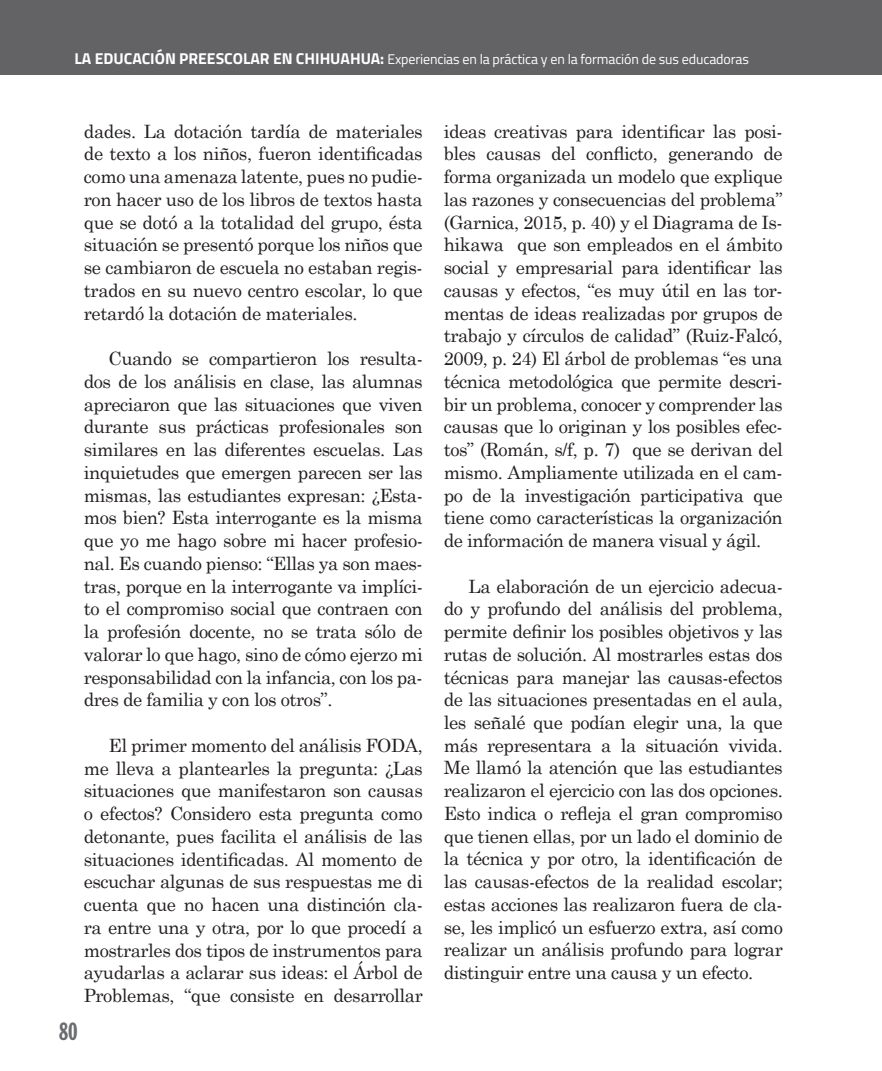
<style>
.page{position:relative;width:882px;height:1071px;background:#fff}
.page>*{position:absolute;margin:0;border:0;box-sizing:border-box;transform-origin:0 0}
.t1{font:24.5px "Franklin Gothic Extra Cond";color:#6c6d70}
.t2{font:18.38px/22.8px "Century Schoolbook";letter-spacing:-.025em;color:#231f20;text-align:justify}
.t3{font:14px "Titillium Web";letter-spacing:-.01em;color:#fff}
.s1{font-weight:700;font-size:15.75px}
</style>
<div class="page">
<div style="left:0;top:0;width:882px;height:75px;background:#636366"></div>
<p class="t3" style="left:74px;top:49px;width:676px"><span class="s1">LA EDUCACIÓN PREESCOLAR EN CHIHUAHUA:</span> Experiencias en la práctica y en la formación de sus educadoras</p>
<p class="t2" style="left:84px;top:119px;width:341px">dades. La dotación tardía de materiales de texto a los niños, fueron identificadas como una amenaza latente, pues no pudie&shy;ron hacer uso de los libros de textos hasta que se dotó a la totalidad del grupo, ésta situación se presentó porque los niños que se cambiaron de escuela no estaban regis&shy;trados en su nuevo centro escolar, lo que retardó la dotación de materiales.</p>
<p class="t2" style="left:84px;top:347px;width:341px;text-indent:25px">Cuando se compartieron los resulta&shy;dos de los análisis en clase, las alumnas apreciaron que las situaciones que viven durante sus prácticas profesionales son similares en las diferentes escuelas. Las inquietudes que emergen parecen ser las mismas, las estudiantes expresan: ¿Esta&shy;mos bien? Esta interrogante es la misma que yo me hago sobre mi hacer profesio&shy;nal. Es cuando pienso: “Ellas ya son maes&shy;tras, porque en la interrogante va implíci&shy;to el compromiso social que contraen con la profesión docente, no se trata sólo de valorar lo que hago, sino de cómo ejerzo mi responsabilidad con la infancia, con los pa&shy;dres de familia y con los otros”.</p>
<p class="t2" style="left:84px;top:733px;width:341px;text-indent:25px">El primer momento del análisis FODA, me lleva a plantearles la pregunta: ¿Las situaciones que manifestaron son causas o efectos? Considero esta pregunta como detonante, pues facilita el análisis de las situaciones identificadas. Al momento de escuchar algunas de sus respuestas me di cuenta que no hacen una distinción cla&shy;ra entre una y otra, por lo que procedí a mostrarles dos tipos de instrumentos para ayudarlas a aclarar sus ideas: el Árbol de Problemas, “que consiste en desarrollar</p>
<h1 class="t1" style="left:59px;top:1018px;width:20px">80</h1>
<p class="t2" style="left:444px;top:119px;width:341px">ideas creativas para identificar las posi&shy;bles causas del conflicto, generando de forma organizada un modelo que explique las razones y consecuencias del problema” (Garnica, 2015, p. 40) y el Diagrama de Is&shy;hikawa que son empleados en el ámbito social y empresarial para identificar las causas y efectos, “es muy útil en las tor&shy;mentas de ideas realizadas por grupos de trabajo y círculos de calidad” (Ruiz-Falcó, 2009, p. 24) El árbol de problemas “es una técnica metodológica que permite descri&shy;bir un problema, conocer y comprender las causas que lo originan y los posibles efec&shy;tos” (Román, s/f, p. 7) que se derivan del mismo. Ampliamente utilizada en el cam&shy;po de la investigación participativa que tiene como características la organización de información de manera visual y ágil.</p>
<p class="t2" style="left:444px;top:574px;width:341px;text-indent:25px">La elaboración de un ejercicio adecua&shy;do y profundo del análisis del problema, permite definir los posibles objetivos y las rutas de solución. Al mostrarles estas dos técnicas para manejar las causas-efectos de las situaciones presentadas en el aula, les señalé que podían elegir una, la que más representara a la situación vivida.<br>Me llamó la atención que las estudiantes realizaron el ejercicio con las dos opciones.<br>Esto indica o refleja el gran compromiso que tienen ellas, por un lado el dominio de la técnica y por otro, la identificación de las causas-efectos de la realidad escolar; estas acciones las realizaron fuera de cla&shy;se, les implicó un esfuerzo extra, así como realizar un análisis profundo para lograr distinguir entre una causa y un efecto.</p>
</div>
